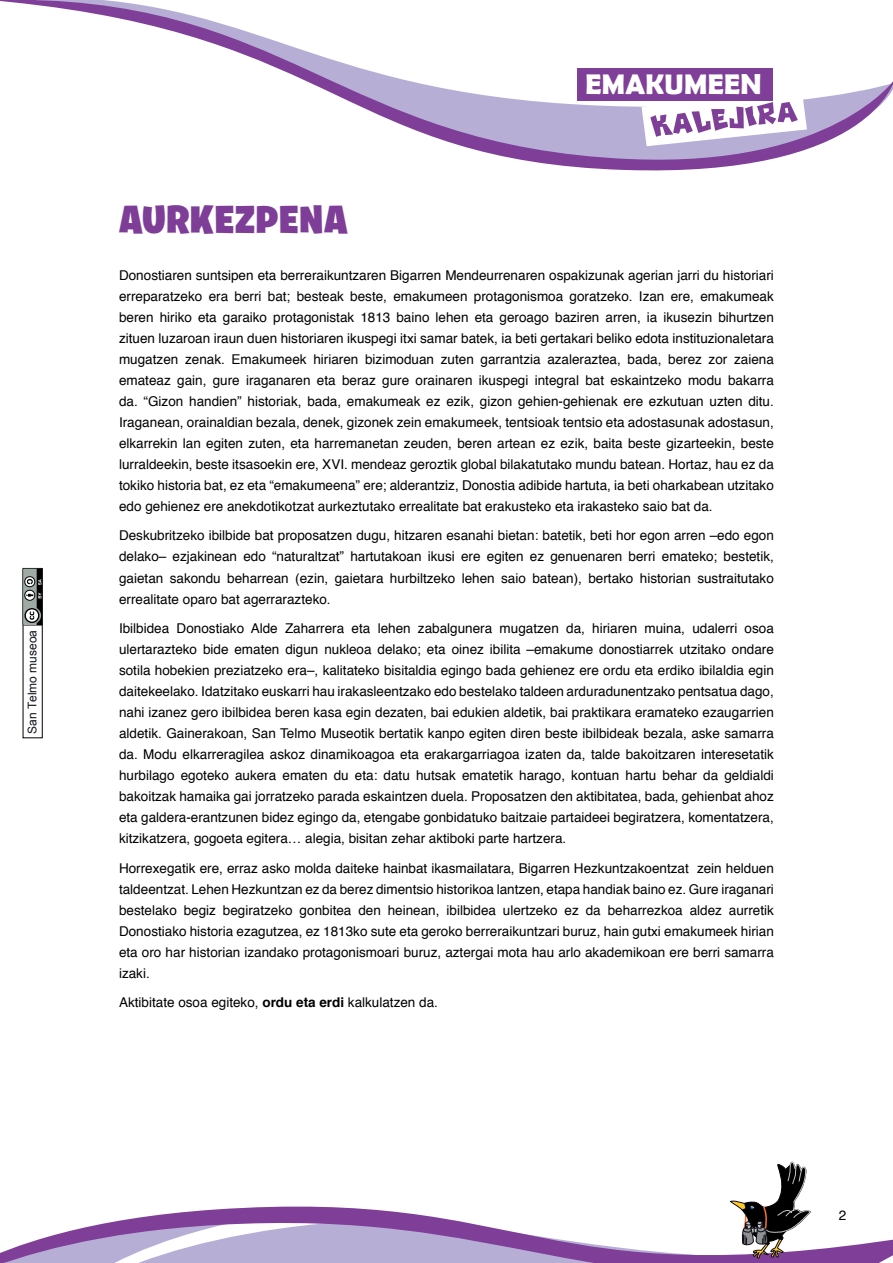
<style>
.page{position:relative;width:893px;height:1263px;background:#fff}
.page>*{position:absolute;margin:0;border:0;box-sizing:border-box;transform-origin:0 0}
.t1{font:900 39px "Burbank Big";letter-spacing:.025em;color:#7e3e98}
.t2{font:700 28.35px "Berlin Sans FB Demi";letter-spacing:.01em;color:#fff}
.t3{font:13.5px/21px "Helvetica";color:#000;text-align:justify}
.t4{font:12px "Arial";color:#0f151d}
.s1{font-weight:700}
</style>
<div class="page">
<svg style="left:0;top:0;width:893px;height:171px"></svg>
<svg style="left:0;top:1236px;width:51px;height:27px"></svg>
<svg style="left:51px;top:1162px;width:842px;height:101px"></svg>
<svg style="left:48px;top:158px;width:20px;height:13px"></svg>
<div style="left:23px;top:568px;width:20px;height:170px;border:1px solid #000"></div>
<svg style="left:23px;top:568px;width:20px;height:57px"></svg>
<svg style="left:642px;top:90px;width:165px;height:56px"></svg>
<div style="left:578px;top:68px;width:195px;height:32px;background:#7f3f98"></div>
<p class="t4" style="left:24px;top:734px;width:106px;rotate:-90deg">San Telmo museoa</p>
<h2 class="t2" style="left:585px;top:68px;width:178px">EMAKUMEEN</h2>
<h1 class="t1" style="left:119px;top:196px;width:230px">AURKEZPENA</h1>
<p class="t3" style="left:119px;top:265px;width:656px">Donostiaren suntsipen eta berreraikuntzaren Bigarren Mendeurrenaren ospakizunak agerian jarri du historiari erreparatzeko era berri bat; besteak beste, emakumeen protagonismoa goratzeko. Izan ere, emakumeak beren hiriko eta garaiko protagonistak 1813 baino lehen eta geroago baziren arren, ia ikusezin bihurtzen zituen luzaroan iraun duen historiaren ikuspegi itxi samar batek, ia beti gertakari beliko edota instituzionaletara mugatzen zenak. Emakumeek hiriaren bizimoduan zuten garrantzia azaleraztea, bada, berez zor zaiena emateaz gain, gure iraganaren eta beraz gure orainaren ikuspegi integral bat eskaintzeko modu bakarra da. “Gizon handien” historiak, bada, emakumeak ez ezik, gizon gehien-gehienak ere ezkutuan uzten ditu.<br>Iraganean, orainaldian bezala, denek, gizonek zein emakumeek, tentsioak tentsio eta adostasunak adostasun, elkarrekin lan egiten zuten, eta harremanetan zeuden, beren artean ez ezik, baita beste gizarteekin, beste lurraldeekin, beste itsasoekin ere, XVI. mendeaz geroztik global bilakatutako mundu batean. Hortaz, hau ez da tokiko historia bat, ez eta “emakumeena” ere; alderantziz, Donostia adibide hartuta, ia beti oharkabean utzitako edo gehienez ere anekdotikotzat aurkeztutako errealitate bat erakusteko eta irakasteko saio bat da.</p>
<p class="t3" style="left:119px;top:526px;width:656px">Deskubritzeko ibilbide bat proposatzen dugu, hitzaren esanahi bietan: batetik, beti hor egon arren –edo egon delako– ezjakinean edo “naturaltzat” hartutakoan ikusi ere egiten ez genuenaren berri emateko; bestetik, gaietan sakondu beharrean (ezin, gaietara hurbiltzeko lehen saio batean), bertako historian sustraitutako errealitate oparo bat agerrarazteko.</p>
<p class="t3" style="left:119px;top:618px;width:656px">Ibilbidea Donostiako Alde Zaharrera eta lehen zabalgunera mugatzen da, hiriaren muina, udalerri osoa ulertarazteko bide ematen digun nukleoa delako; eta oinez ibilita –emakume donostiarrek utzitako ondare sotila hobekien preziatzeko era–, kalitateko bisitaldia egingo bada gehienez ere ordu eta erdiko ibilaldia egin daitekeelako. Idatzitako euskarri hau irakasleentzako edo bestelako taldeen arduradunentzako pentsatua dago, nahi izanez gero ibilbidea beren kasa egin dezaten, bai edukien aldetik, bai praktikara eramateko ezaugarrien aldetik. Gainerakoan, San Telmo Museotik bertatik kanpo egiten diren beste ibilbideak bezala, aske samarra da. Modu elkarreragilea askoz dinamikoagoa eta erakargarriagoa izaten da, talde bakoitzaren interesetatik hurbilago egoteko aukera ematen du eta: datu hutsak ematetik harago, kontuan hartu behar da geldialdi bakoitzak hamaika gai jorratzeko parada eskaintzen duela. Proposatzen den aktibitatea, bada, gehienbat ahoz eta galdera-erantzunen bidez egingo da, etengabe gonbidatuko baitzaie partaideei begiratzera, komentatzera, kitzikatzera, gogoeta egitera… alegia, bisitan zehar aktiboki parte hartzera.</p>
<p class="t3" style="left:119px;top:858px;width:656px">Horrexegatik ere, erraz asko molda daiteke hainbat ikasmailatara, Bigarren Hezkuntzakoentzat zein helduen taldeentzat. Lehen Hezkuntzan ez da berez dimentsio historikoa lantzen, etapa handiak baino ez. Gure iraganari bestelako begiz begiratzeko gonbitea den heinean, ibilbidea ulertzeko ez da beharrezkoa aldez aurretik Donostiako historia ezagutzea, ez 1813ko sute eta geroko berreraikuntzari buruz, hain gutxi emakumeek hirian eta oro har historian izandako protagonismoari buruz, aztergai mota hau arlo akademikoan ere berri samarra izaki.</p>
<p class="t3" style="left:119px;top:992px;width:320px">Aktibitate osoa egiteko, <span class="s1">ordu eta erdi</span> kalkulatzen da.</p>
<p class="t3" style="left:839px;top:1205px;width:9px">2</p>
</div>
